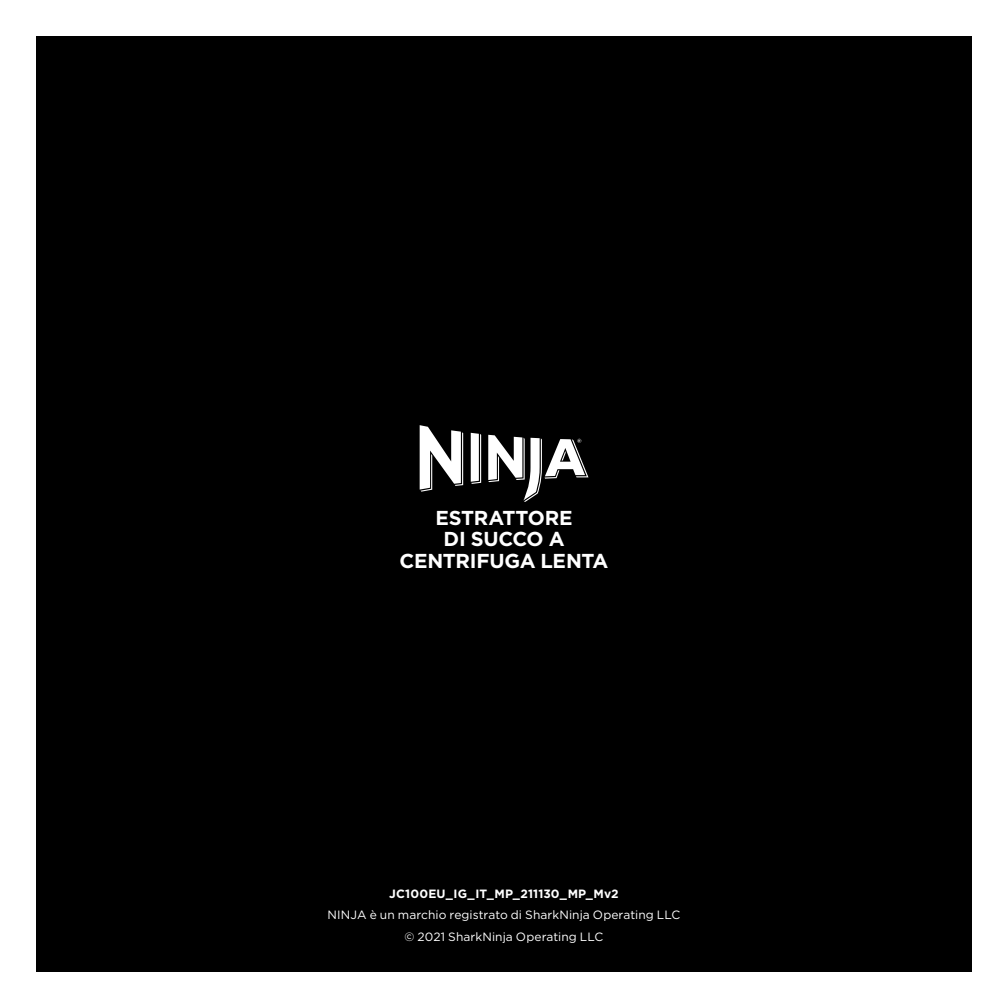
<style>
.page{position:relative;width:1008px;height:1008px;background:#fff}
.page>*{position:absolute;margin:0;border:0;box-sizing:border-box;transform-origin:0 0}
.t1{font:700 20.2px/21.4px "Gotham";letter-spacing:-.015em;color:#fff;text-align:center}
.t2{font:12px/21.2px "Gotham";letter-spacing:.005em;color:#fff;text-align:center}
.t3{font:700 12px "Gotham";letter-spacing:.01em;color:#fff}
</style>
<div class="page">
<div style="left:36px;top:36px;width:936px;height:936px;background:#000"></div>
<svg style="left:420px;top:425px;width:43px;height:67px"></svg>
<svg style="left:471px;top:433px;width:10px;height:51px"></svg>
<svg style="left:488px;top:435px;width:100px;height:67px"></svg>
<h1 class="t1" style="left:400px;top:507px;width:210px">ESTRATTORE<br>DI SUCCO A<br>CENTRIFUGA LENTA</h1>
<p class="t3" style="left:389px;top:886px;width:231px">JC100EU_IG_IT_MP_211130_MP_Mv2</p>
<p class="t2" style="left:328px;top:904px;width:354px">NINJA è un marchio registrato di SharkNinja Operating LLC © 2021 SharkNinja Operating LLC</p>
</div>
